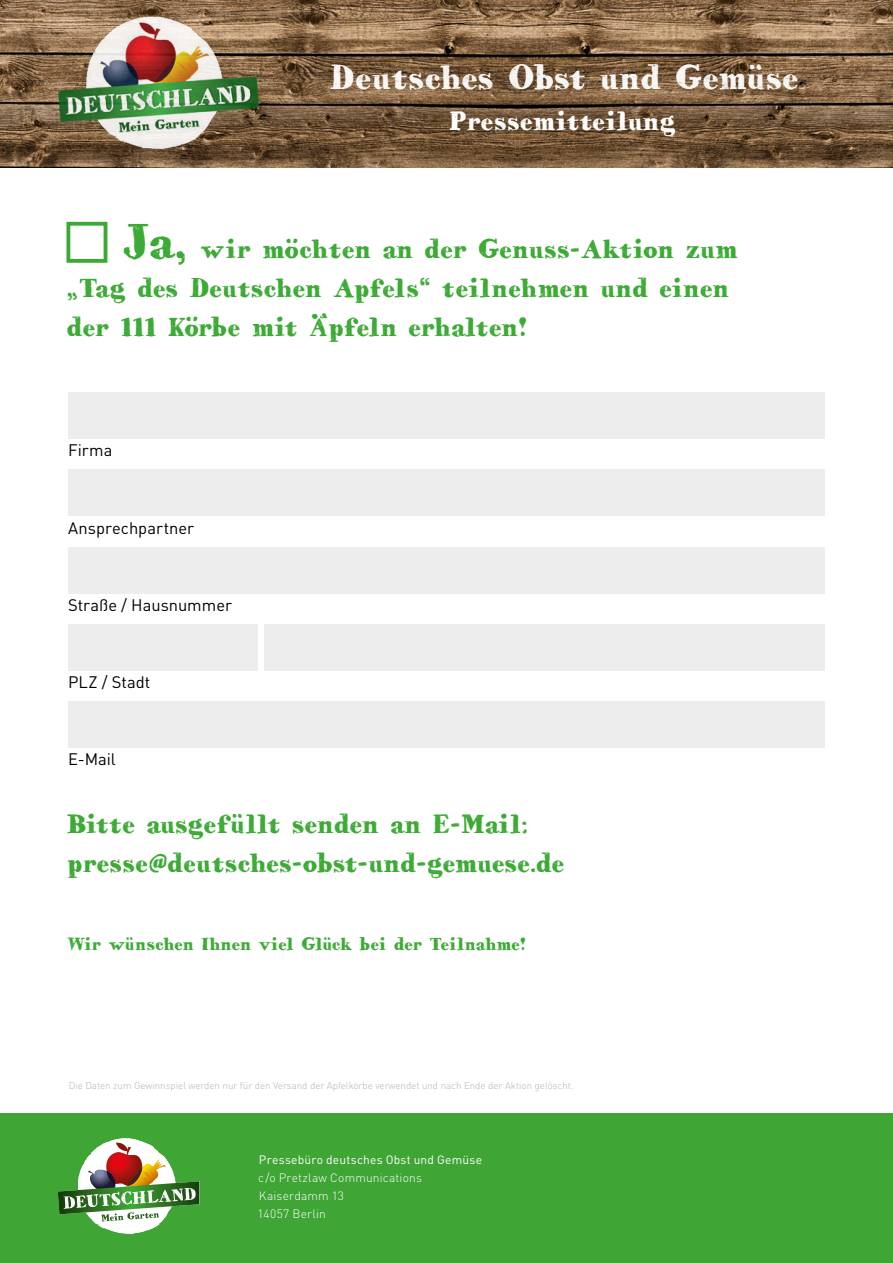
<style>
.page{position:relative;width:893px;height:1263px;background:#fff}
.page>*{position:absolute;margin:0;border:0;box-sizing:border-box;transform-origin:0 0}
.t1{font:34.5px "HVD Bodedo";color:#fff}
.t2{font:27px/39px "HVD Bodedo";color:#3daa36}
.t3{font:27px "HVD Bodedo";letter-spacing:-.005em;color:#fff}
.t4{font:18px "HVD Bodedo";color:#3daa36}
.t5{font:16.5px "DIN Pro";color:#000}
.t6{font:300 12px/18px "DIN Pro";letter-spacing:.015em;color:#fff}
.t7{font:12px "DIN Pro";letter-spacing:.02em;color:#fff}
.t8{font:300 9.75px "DIN Pro";color:#b3b2b2}
.s1{font-size:49.5px}
</style>
<div class="page">
<div style="left:0;top:1114px;width:893px;height:149px;background:#3fa535"></div>
<svg style="left:58px;top:1138px;width:141px;height:96px"></svg>
<img style="left:0;top:0;width:518px;height:167px">
<img style="left:518px;top:0;width:375px;height:167px">
<img style="left:53px;top:9px;width:211px;height:151px">
<div style="left:66px;top:222px;width:41px;height:41px;border:4px solid #3aaa35"></div>
<div style="left:68px;top:392px;width:757px;height:47px;background:#ededed"></div>
<div style="left:68px;top:469px;width:757px;height:47px;background:#ededed"></div>
<div style="left:68px;top:547px;width:757px;height:46px;background:#ededed"></div>
<div style="left:68px;top:624px;width:757px;height:47px;background:#ededed"></div>
<div style="left:68px;top:701px;width:757px;height:47px;background:#ededed"></div>
<div style="left:258px;top:617px;width:6px;height:61px;background:#fff"></div>
<p class="t1" style="left:330px;top:55px;width:471px">Deutsches Obst und Gemüse</p>
<p class="t3" style="left:450px;top:104px;width:228px">Pressemitteilung</p>
<p class="t2" style="left:67px;top:229px;width:673px;text-indent:55px"><span class="s1">Ja,</span> wir möchten an der Genuss-Aktion zum „Tag des Deutschen Apfels“ teilnehmen und einen der 111 Körbe mit Äpfeln erhalten!</p>
<p class="t5" style="left:68px;top:437px;width:46px">Firma</p>
<p class="t5" style="left:68px;top:515px;width:128px">Ansprechpartner</p>
<p class="t5" style="left:68px;top:592px;width:165px">Straße / Hausnummer</p>
<p class="t5" style="left:68px;top:669px;width:84px">PLZ / Stadt</p>
<p class="t5" style="left:68px;top:746px;width:49px">E-Mail</p>
<p class="t2" style="left:67px;top:804px;width:499px">Bitte ausgefüllt senden an E-Mail: presse@deutsches-obst-und-gemuese.de</p>
<p class="t4" style="left:67px;top:932px;width:460px">Wir wünschen Ihnen viel Glück bei der Teilnahme!</p>
<p class="t8" style="left:69px;top:1078px;width:506px">Die Daten zum Gewinnspiel werden nur für den Versand der Apfelkörbe verwendet und nach Ende der Aktion gelöscht.</p>
<p class="t7" style="left:259px;top:1150px;width:225px">Pressebüro deutsches Obst und Gemüse</p>
<p class="t6" style="left:257px;top:1167px;width:166px">c/o Pretzlaw Communications<br>Kaiserdamm 13<br>14057 Berlin</p>
</div>
